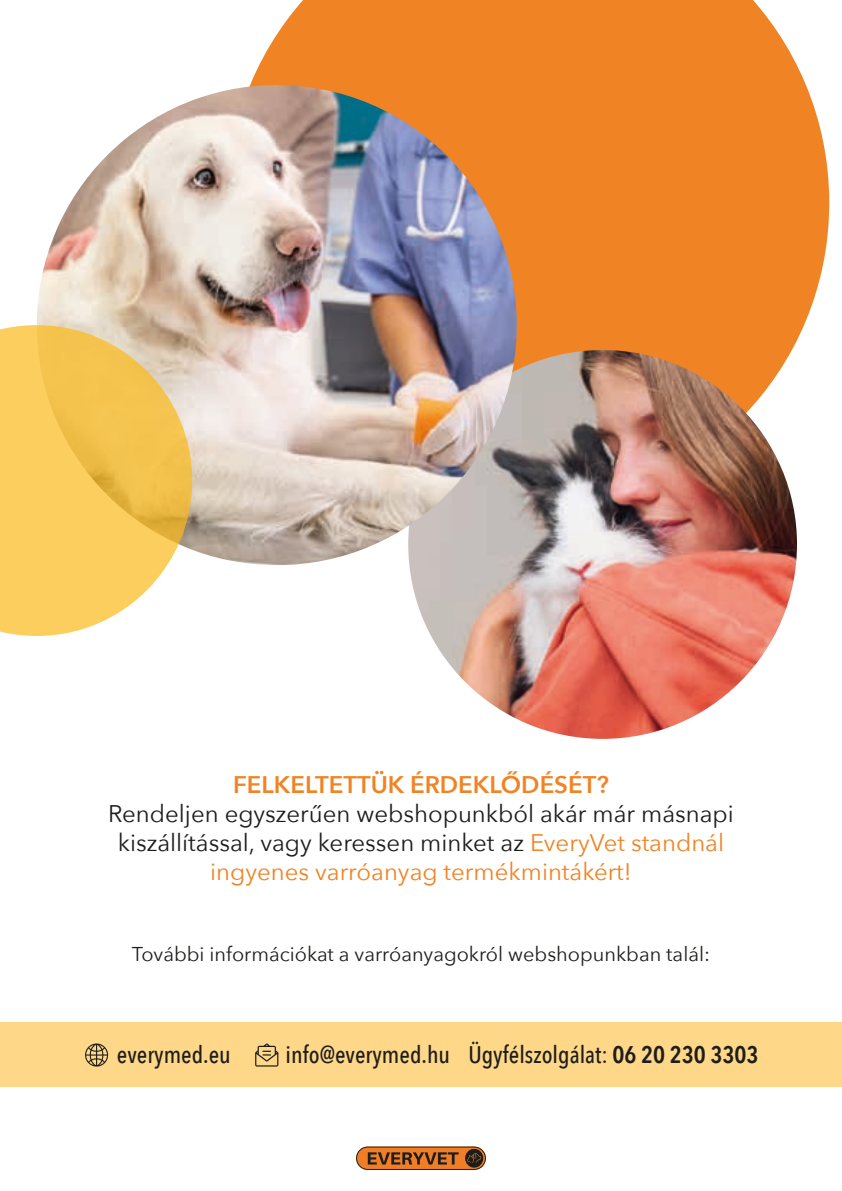
<style>
.page{position:relative;width:842px;height:1191px;background:#fff}
.page>*{position:absolute;margin:0;border:0;box-sizing:border-box;transform-origin:0 0}
.t1{font:24px/28.8px "Avenir Next";color:#1d1d1b;text-align:center}
.t2{font:500 24px "Avenir Next Condensed";color:#1d1d1b}
.t3{font:600 24px "Avenir Next";color:#f08323}
.t4{font:20px "Avenir Next";color:#1d1d1b}
.s1{color:#f08323}
.s2{font-weight:600}
</style>
<div class="page">
<svg style="left:229px;top:0;width:600px;height:508px;fill:#f08323"></svg>
<img style="left:408px;top:350px;width:389px;height:389px;border-radius:194px">
<div style="left:0;top:1022px;width:842px;height:64px;background:#fed788"></div>
<svg style="left:85px;top:1043px;width:23px;height:23px"></svg>
<svg style="left:255px;top:1043px;width:23px;height:23px"></svg>
<svg style="left:356px;top:1146px;width:130px;height:24px"></svg>
<img style="left:37px;top:85px;width:480px;height:480px;border-radius:240px">
<svg style="left:0;top:325px;width:192px;height:311px;fill:#fcce5d"></svg>
<p class="t3" style="left:233px;top:764px;width:377px">FELKELTETTÜK ÉRDEKLŐDÉSÉT?</p>
<p class="t1" style="left:108px;top:798px;width:627px">Rendeljen egyszerűen webshopunkból akár már másnapi kiszállítással, vagy keressen minket az <span class="s1">EveryVet standnál ingyenes varróanyag termékmintákért!</span></p>
<p class="t4" style="left:132px;top:937px;width:580px">További információkat a varróanyagokról webshopunkban talál:</p>
<p class="t2" style="left:117px;top:1039px;width:116px">everymed.eu</p>
<p class="t2" style="left:286px;top:1039px;width:474px">info@everymed.hu Ügyfélszolgálat: <span class="s2">06 20 230 3303</span></p>
</div>
